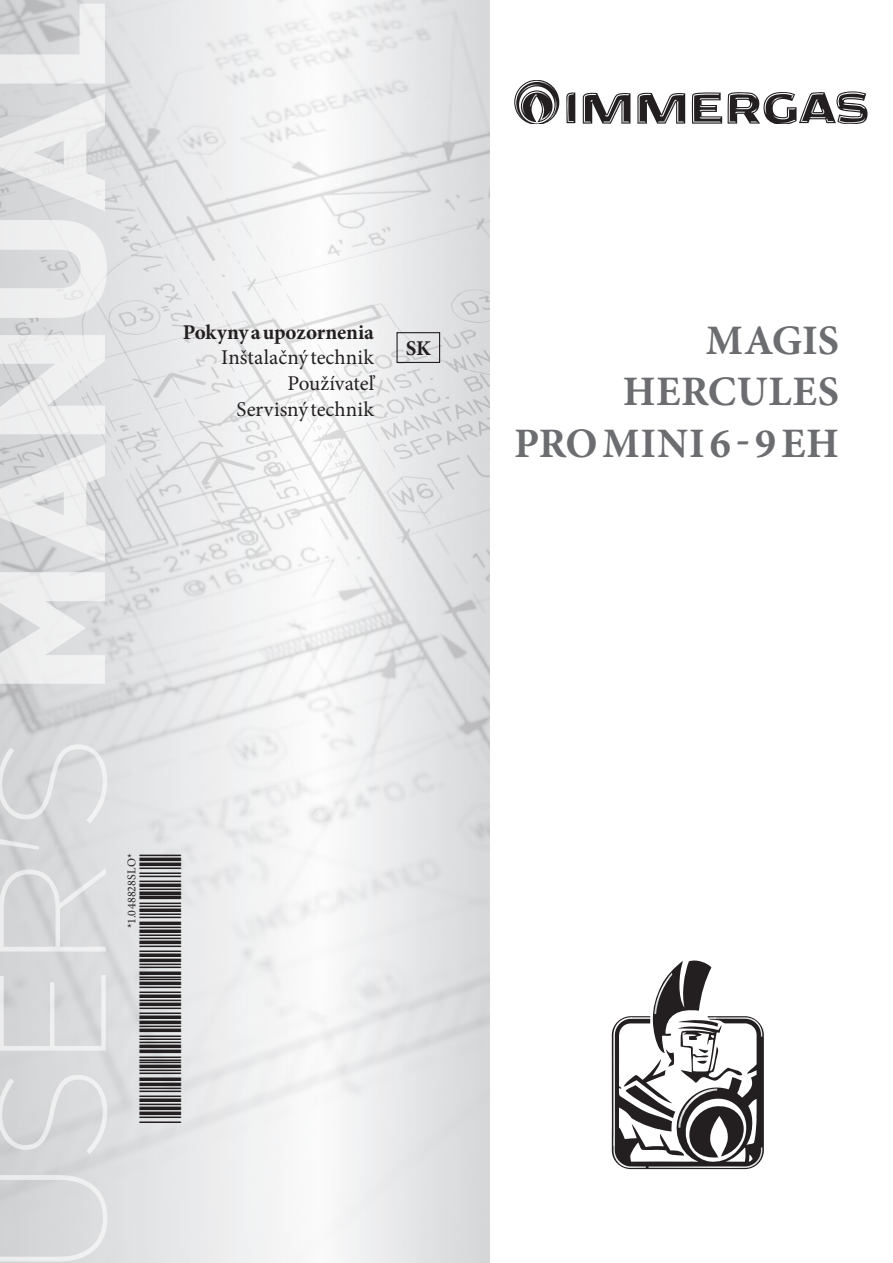
<style>
.page{position:relative;width:893px;height:1263px;background:#fff}
.page>*{position:absolute;margin:0;border:0;box-sizing:border-box;transform-origin:0 0}
.t1{font:700 42px/51.3px "Minion Pro";letter-spacing:.01em;color:#6c6d70;text-align:right}
.t2{font:36px "Bar Code 39 Regular";letter-spacing:-.005em;color:#231f20}
.t3{font:21px/25.7px "Minion Pro";color:#231f20;text-align:right}
.t4{font:700 21px "Minion Pro";letter-spacing:-.005em;color:#231f20}
.t5{font:12px "Minion Pro";letter-spacing:.02em;color:#231f20}
</style>
<div class="page">
<svg style="left:566px;top:92px;width:9px;height:31px"></svg>
<svg style="left:583px;top:92px;width:47px;height:32px"></svg>
<svg style="left:637px;top:92px;width:48px;height:32px"></svg>
<svg style="left:692px;top:92px;width:30px;height:32px"></svg>
<svg style="left:728px;top:91px;width:139px;height:33px"></svg>
<svg style="left:514px;top:81px;width:45px;height:43px"></svg>
<svg style="left:612px;top:960px;width:152px;height:209px"></svg>
<img style="left:0;top:0;width:490px;height:1263px">
<svg style="left:0;top:4px;width:107px;height:680px;fill:#e9eaeb"></svg>
<svg style="left:0;top:744px;width:108px;height:518px;background:#d8d9db"></svg>
<div style="left:396px;top:332px;width:44px;height:31px;border:1px solid #231f20"></div>
<p class="t4" style="left:183px;top:317px;width:193px">Pokyny a upozornenia</p>
<p class="t3" style="left:221px;top:345px;width:154px">Inštalačný technik<br>Používateľ<br>Servisný technik</p>
<p class="t4" style="left:406px;top:334px;width:27px">SK</p>
<h1 class="t1" style="left:514px;top:314px;width:326px">MAGIS<br>HERCULES<br>PRO MINI 6 - 9 EH</h1>
<p class="t5" style="left:124px;top:928px;width:77px;rotate:-90deg">*1.048828SLO*</p>
<h2 class="t2" style="left:148px;top:1123px;width:271px;rotate:-90deg">*1.048828SLO*</h2>
</div>
